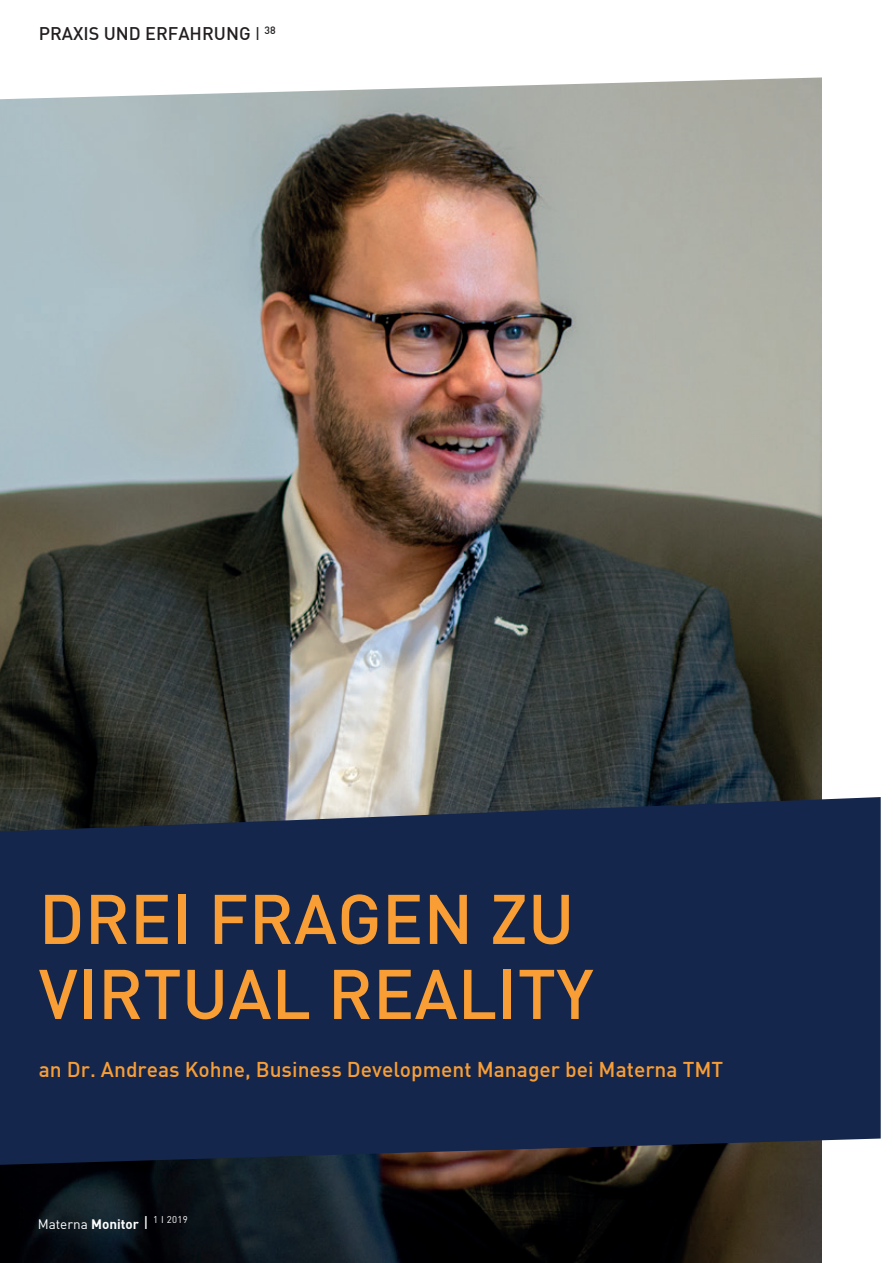
<style>
.page{position:relative;width:893px;height:1263px;background:#fff}
.page>*{position:absolute;margin:0;border:0;box-sizing:border-box;transform-origin:0 0}
.t1{font:69px/75px "DIN Medium";color:#f89e35}
.t2{font:21px "DIN Medium";color:#f89e35}
.t3{font:18px "DIN Medium";color:#231f20}
.t4{font:13.5px "DIN";color:#fff}
.s1{font-family:"DIN"}
.s2{font-family:"DIN Bold"}
.s3{font-size:18px}
</style>
<div class="page">
<img style="left:0;top:99px;width:821px;height:1164px">
<svg style="left:0;top:797px;width:881px;height:368px;background:#19294b"></svg>
<svg style="left:13px;top:77px;width:809px;height:22px"></svg>
<p class="t3" style="left:39px;top:22px;width:238px">PRAXIS UND ERFAHRUNG <span class="s1">I</span> <sup>38</sup></p>
<h1 class="t1" style="left:39px;top:879px;width:556px">DREI FRAGEN ZU<br>VIRTUAL REALITY</h1>
<p class="t2" style="left:39px;top:1056px;width:686px">an Dr. Andreas Kohne, Business Development Manager bei Materna TMT</p>
<p class="t4" style="left:38px;top:1216px;width:151px">Materna <span class="s2">Monitor</span> <span class="s3">I</span> <sup>1</sup> <sup>I</sup> <sup>2019</sup></p>
</div>
